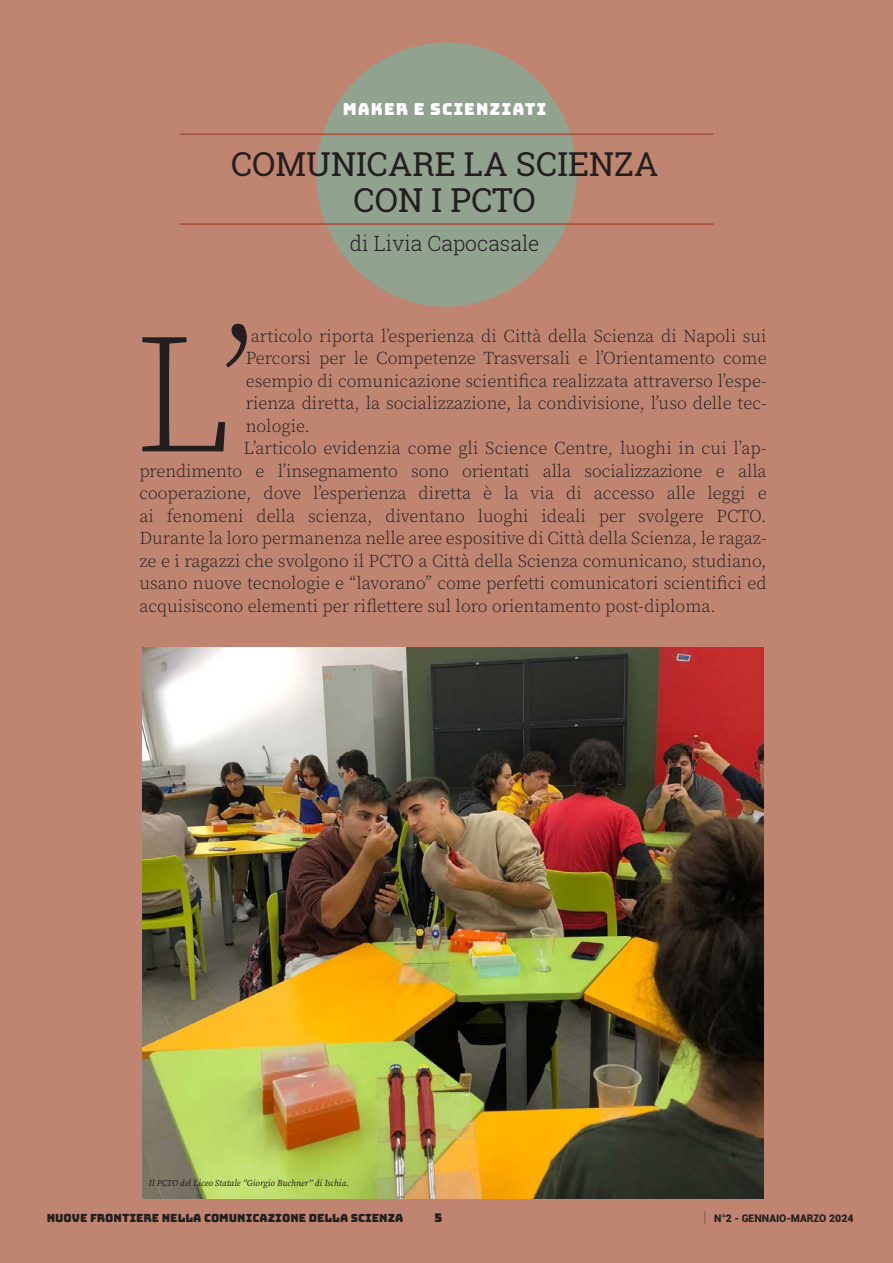
<style>
.page{position:relative;width:893px;height:1263px;background:#c08570}
.page>*{position:absolute;margin:0;border:0;box-sizing:border-box;transform-origin:0 0}
.t1{font:169.2px "Source Serif Variable";color:#231f20}
.Testo_intestazione_-_Allineamento_a_dest{font:33px "Roboto Slab";color:#231f20}
.Testo_intestazione_-_Allineamento_a_dest-2{font:300 21px "Roboto Slab";color:#231f20}
.t2{font:18px/22.5px "Source Serif Variable";color:#231f20;text-align:justify}
.Testo_intestazione_-_Allineamento_a_dest-3{font:16.5px "Bungee";letter-spacing:.06em;color:#fff}
.t3{font:12px "Bungee";color:#231f20}
.t4{font:11.25px "Bungee";color:#231f20}
.t5{font:900 10.5px "Roboto";color:#231f20}
.t6{font:italic 9px "Source Serif Variable";color:#231f20}
.s1{font-weight:100;font-size:15px}
</style>
<div class="page">
<div style="left:316px;top:43px;width:261px;height:264px;background:#91a28f;border-radius:50%"></div>
<hr style="left:180px;top:223px;width:533px;height:2px;background:#a7553f">
<hr style="left:180px;top:133px;width:533px;height:2px;background:#a7553f">
<img style="left:142px;top:648px;width:621px;height:550px">
<p class="Testo_intestazione_-_Allineamento_a_dest-3" style="left:343px;top:99px;width:205px">MAKER E SCIENZIATI</p>
<p class="Testo_intestazione_-_Allineamento_a_dest" style="left:231px;top:141px;width:429px">COMUNICARE LA SCIENZA</p>
<p class="Testo_intestazione_-_Allineamento_a_dest" style="left:354px;top:177px;width:184px">CON I PCTO</p>
<p class="Testo_intestazione_-_Allineamento_a_dest-2" style="left:350px;top:229px;width:191px">di Livia Capocasale</p>
<p class="t1" style="left:134px;top:282px;width:123px">L’</p>
<p class="t2" style="left:246px;top:325px;width:522px">articolo riporta l’esperienza di Città della Scienza di Napoli sui Percorsi per le Competenze Trasversali e l’Orientamento come esempio di comunicazione scientifica realizzata attraverso l’espe&shy;rienza diretta, la socializzazione, la condivisione, l’uso delle tec&shy;nologie.</p>
<p class="t2" style="left:139px;top:437px;width:629px;text-indent:104px">L’articolo evidenzia come gli Science Centre, luoghi in cui l’ap&shy;prendimento e l’insegnamento sono orientati alla socializzazione e alla cooperazione, dove l’esperienza diretta è la via di accesso alle leggi e ai fenomeni della scienza, diventano luoghi ideali per svolgere PCTO.</p>
<p class="t2" style="left:139px;top:527px;width:629px">Durante la loro permanenza nelle aree espositive di Città della Scienza, le ragaz&shy;ze e i ragazzi che svolgono il PCTO a Città della Scienza comunicano, studiano, usano nuove tecnologie e “lavorano” come perfetti comunicatori scientifici ed acquisiscono elementi per riflettere sul loro orientamento post-diploma.</p>
<p class="t6" style="left:149px;top:1177px;width:202px">Il PCTO del Liceo Statale “Giorgio Buchner” di Ischia.</p>
<p class="t4" style="left:47px;top:1212px;width:358px">NUOVE FRONTIERE NELLA COMUNICAZIONE DELLA SCIENZA</p>
<p class="t3" style="left:435px;top:1211px;width:9px">5</p>
<p class="t5" style="left:703px;top:1211px;width:151px"><span class="s1">|</span> N°2 - GENNAIO-MARZO 2024</p>
</div>
